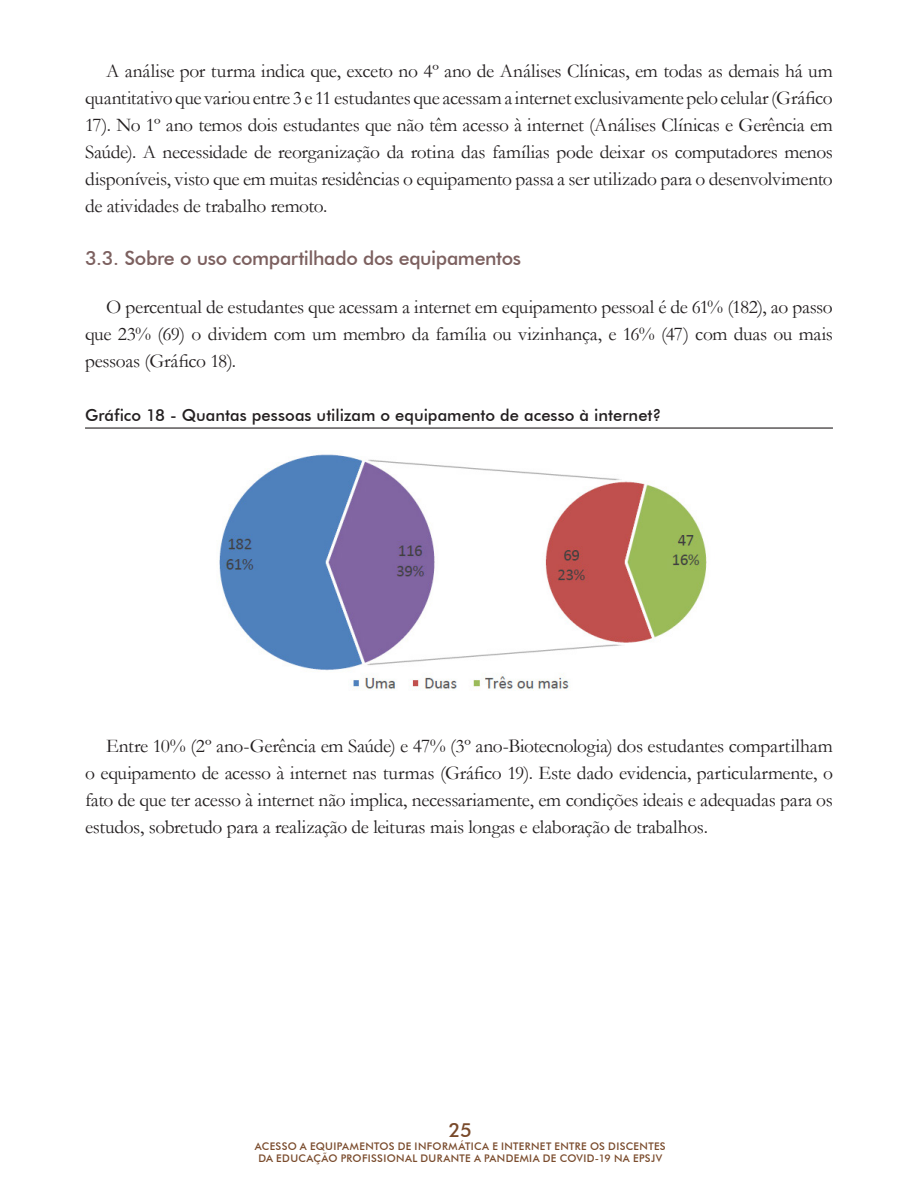
<style>
.page{position:relative;width:918px;height:1188px;background:#fff}
.page>*{position:absolute;margin:0;border:0;box-sizing:border-box;transform-origin:0 0}
.TEXTO_CORRIDO{font:19.5px/27px "Garamond";letter-spacing:-.015em;color:#231f20;text-align:justify}
.TÍTULO_2{font:500 19.5px "Futura BT";letter-spacing:-.02em;color:#7c605f}
.t1{font:500 19.5px "Futura BT";color:#794a2b}
.TÍTULO_GRAFICO{font:500 16.5px "Futura BT";color:#231f20}
.t2{font:500 10.5px/12.6px "Futura BT";letter-spacing:.03em;color:#794a2b;text-align:center}
</style>
<div class="page">
<hr style="left:85px;top:427px;width:748px;height:2px;background:#231f20">
<img style="left:219px;top:454px;width:488px;height:237px">
<p class="TEXTO_CORRIDO" style="left:85px;top:56px;width:749px;text-indent:21px">A análise por turma indica que, exceto no 4º ano de Análises Clínicas, em todas as demais há um quantitativo que variou entre 3 e 11 estudantes que acessam a internet exclusivamente pelo celular (Gráfico 17). No 1º ano temos dois estudantes que não têm acesso à internet (Análises Clínicas e Gerência em Saúde). A necessidade de reorganização da rotina das famílias pode deixar os computadores menos disponíveis, visto que em muitas residências o equipamento passa a ser utilizado para o desenvolvimento de atividades de trabalho remoto.</p>
<p class="TÍTULO_2" style="left:85px;top:246px;width:438px">3.3. Sobre o uso compartilhado dos equipamentos</p>
<p class="TEXTO_CORRIDO" style="left:85px;top:293px;width:749px;text-indent:21px">O percentual de estudantes que acessam a internet em equipamento pessoal é de 61% (182), ao passo que 23% (69) o dividem com um membro da família ou vizinhança, e 16% (47) com duas ou mais pessoas (Gráfico 18).</p>
<p class="TÍTULO_GRAFICO" style="left:85px;top:405px;width:578px">Gráfico 18 - Quantas pessoas utilizam o equipamento de acesso à internet?</p>
<p class="TEXTO_CORRIDO" style="left:85px;top:732px;width:749px;text-indent:21px">Entre 10% (2º ano-Gerência em Saúde) e 47% (3º ano-Biotecnologia) dos estudantes compartilham o equipamento de acesso à internet nas turmas (Gráfico 19). Este dado evidencia, particularmente, o fato de que ter acesso à internet não implica, necessariamente, em condições ideais e adequadas para os estudos, sobretudo para a realização de leituras mais longas e elaboração de trabalhos.</p>
<p class="t1" style="left:449px;top:1118px;width:25px">25</p>
<p class="t2" style="left:255px;top:1139px;width:412px">ACESSO A EQUIPAMENTOS DE INFORMÁTICA E INTERNET ENTRE OS DISCENTES<br>DA EDUCAÇÃO PROFISSIONAL DURANTE A PANDEMIA DE COVID-19 NA EPSJV</p>
</div>
